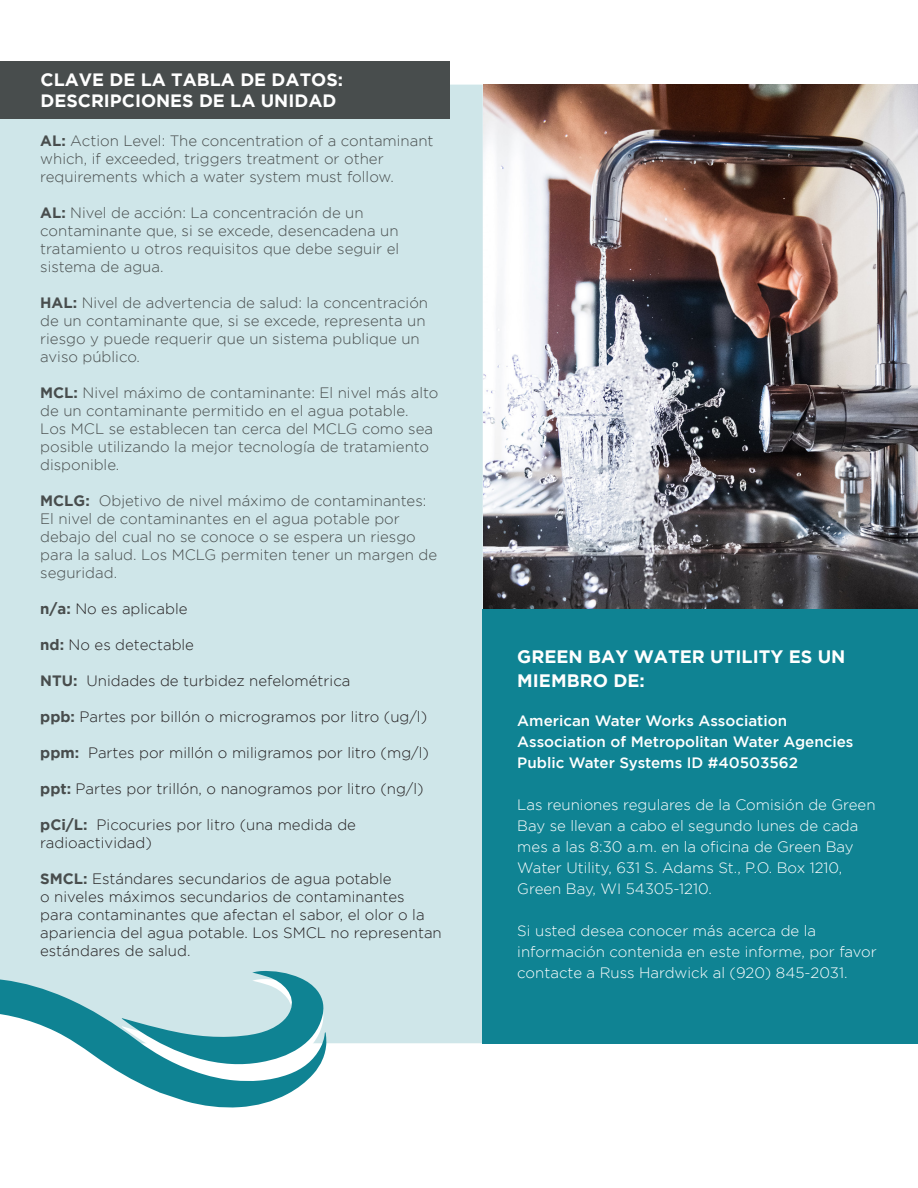
<style>
.page{position:relative;width:918px;height:1188px;background:#fff}
.page>*{position:absolute;margin:0;border:0;box-sizing:border-box;transform-origin:0 0}
.t1{font:700 18px "Gotham";color:#fff}
.t2{font:700 17.85px/20.4px "Gotham";color:#fff}
.t3{font:300 15px/18px "Gotham";color:#484d4d}
.t4{font:300 15px/18px "Gotham";color:#231f20}
.t5{font:300 15px/21px "Gotham";color:#fff}
.t6{font:500 15px/21px "Gotham";color:#fff}
.s1{font-weight:700}
.s2{font-weight:700;color:#484d4d}
</style>
<div class="page">
<div style="left:0;top:85px;width:483px;height:958px;background:#cfe6e9"></div>
<img style="left:484px;top:85px;width:434px;height:524px">
<div style="left:483px;top:609px;width:435px;height:434px;background:#0f8393"></div>
<div style="left:0;top:61px;width:450px;height:58px;background:#484d4d"></div>
<svg style="left:0;top:971px;width:327px;height:137px"></svg>
<p class="t2" style="left:40px;top:69px;width:304px">CLAVE DE LA TABLA DE DATOS:<br>DESCRIPCIONES DE LA UNIDAD</p>
<p class="t3" style="left:40px;top:132px;width:395px"><span class="s1">AL:</span> Action Level: The concentration of a contaminant which, if exceeded, triggers treatment or other requirements which a water system must follow.</p>
<p class="t3" style="left:40px;top:204px;width:361px"><span class="s1">AL:</span> Nivel de acción: La concentración de un contaminante que, si se excede, desencadena un tratamiento u otros requisitos que debe seguir el sistema de agua.</p>
<p class="t3" style="left:40px;top:294px;width:389px"><span class="s1">HAL:</span> Nivel de advertencia de salud: la concentración de un contaminante que, si se excede, representa un riesgo y puede requerir que un sistema publique un aviso público.</p>
<p class="t3" style="left:40px;top:384px;width:400px"><span class="s1">MCL:</span> Nivel máximo de contaminante: El nivel más alto de un contaminante permitido en el agua potable.<br>Los MCL se establecen tan cerca del MCLG como sea posible utilizando la mejor tecnología de tratamiento disponible.</p>
<p class="t3" style="left:40px;top:492px;width:398px"><span class="s1">MCLG:</span> Objetivo de nivel máximo de contaminantes:<br>El nivel de contaminantes en el agua potable por debajo del cual no se conoce o se espera un riesgo para la salud. Los MCLG permiten tener un margen de seguridad.</p>
<p class="t4" style="left:40px;top:600px;width:149px"><span class="s2">n/a:</span> No es aplicable</p>
<p class="t4" style="left:40px;top:636px;width:155px"><span class="s2">nd:</span> No es detectable</p>
<p class="t4" style="left:40px;top:672px;width:312px"><span class="s2">NTU:</span> Unidades de turbidez nefelométrica</p>
<p class="t4" style="left:40px;top:708px;width:388px"><span class="s2">ppb:</span> Partes por billón o microgramos por litro (ug/l)</p>
<p class="t4" style="left:40px;top:744px;width:390px"><span class="s2">ppm:</span> Partes por millón o miligramos por litro (mg/l)</p>
<p class="t4" style="left:40px;top:780px;width:385px"><span class="s2">ppt:</span> Partes por trillón, o nanogramos por litro (ng/l)</p>
<p class="t4" style="left:40px;top:816px;width:317px"><span class="s2">pCi/L:</span> Picocuries por litro (una medida de radioactividad)</p>
<p class="t4" style="left:40px;top:870px;width:403px"><span class="s2">SMCL:</span> Estándares secundarios de agua potable<br>o niveles máximos secundarios de contaminantes<br>para contaminantes que afectan el sabor, el olor o la apariencia del agua potable. Los SMCL no representan estándares de salud.</p>
<p class="t1" style="left:517px;top:646px;width:330px">GREEN BAY WATER UTILITY ES UN</p>
<p class="t1" style="left:517px;top:670px;width:129px">MIEMBRO DE:</p>
<p class="t6" style="left:517px;top:710px;width:338px">American Water Works Association<br>Association of Metropolitan Water Agencies<br>Public Water Systems ID #40503562</p>
<p class="t5" style="left:517px;top:794px;width:360px">Las reuniones regulares de la Comisión de Green Bay se llevan a cabo el segundo lunes de cada mes a las 8:30 a.m. en la oficina de Green Bay Water Utility, 631 S. Adams St., P.O. Box 1210, Green Bay, WI 54305-1210.</p>
<p class="t5" style="left:517px;top:920px;width:361px">Si usted desea conocer más acerca de la información contenida en este informe, por favor contacte a Russ Hardwick al (920) 845-2031.</p>
</div>
